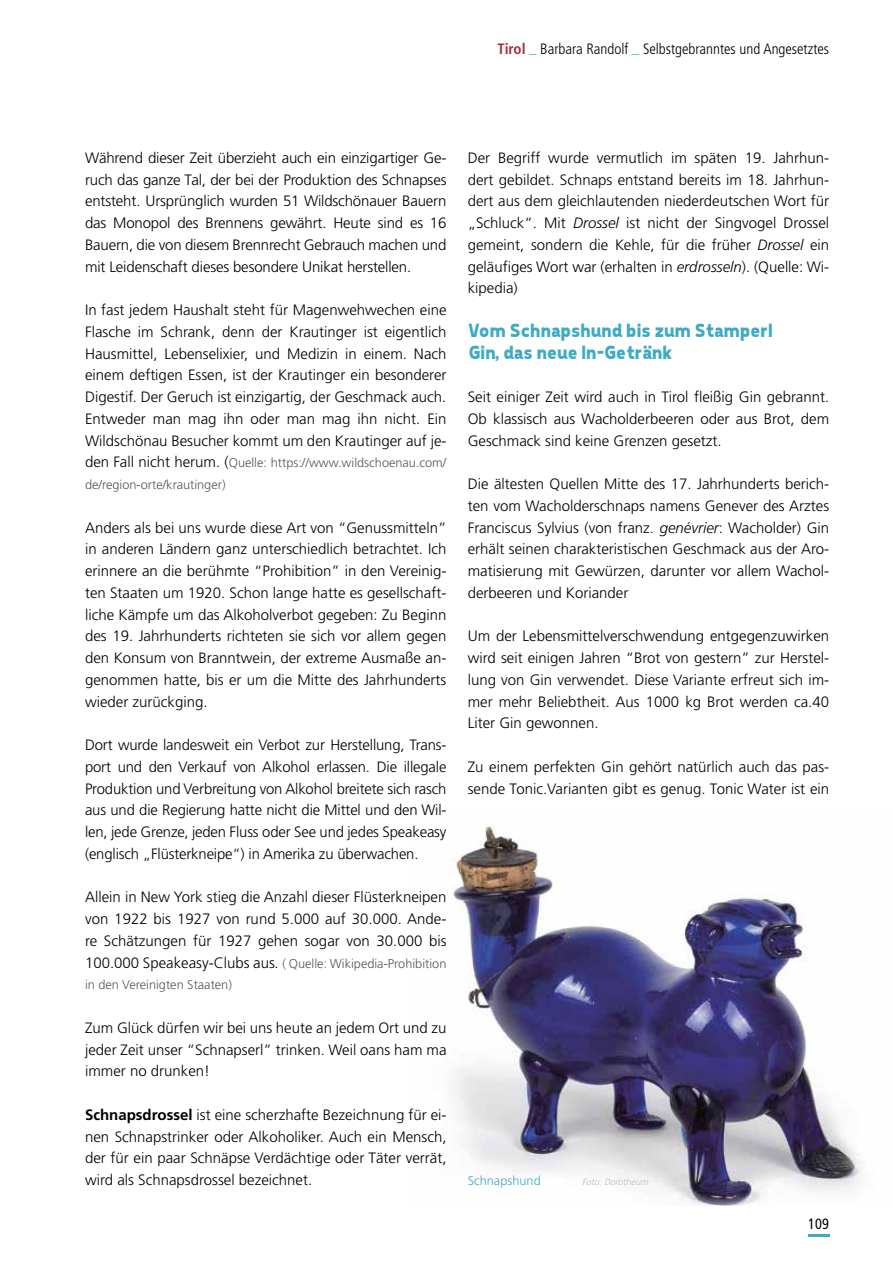
<style>
.page{position:relative;width:893px;height:1263px;background:#fff}
.page>*{position:absolute;margin:0;border:0;box-sizing:border-box;transform-origin:0 0}
.t1{font:700 19.5px/21.8px "Tepeno Sans";color:#3eaac4}
.t2{font:300 15px/21.8px "Frutiger";color:#000;text-align:justify}
.t3{font:300 condensed 15px "Frutiger";color:#000}
.t4{font:condensed 15px "Frutiger";color:#000;scale:.95 1}
.t5{font:300 12.75px/21.8px "Frutiger";color:#575756}
.t6{font:300 12.75px "Frutiger";color:#3eaac4}
.t7{font:italic 300 9px "Frutiger";color:#bcbcbc}
.s1{font-weight:700;color:#a43043}
.s2{font-weight:700;color:#3eaac4}
.s3{font-weight:900;color:#3eaac4}
.s4{font-size:15px;color:#000}
.s5{font-weight:700}
.s6{font-style:italic}
</style>
<div class="page">
<hr style="left:808px;top:1234px;width:21px;height:2px;background:#3eaac4">
<img style="left:452px;top:824px;width:409px;height:381px">
<p class="t3" style="left:497px;top:40px;width:333px"><span class="s1">Tirol</span> <span class="s2">_</span> Barbara Randolf <span class="s3">_</span> Selbstgebranntes und Angesetztes</p>
<p class="t2" style="left:85px;top:147px;width:363px">Während dieser Zeit überzieht auch ein einzigartiger Ge&shy;ruch das ganze Tal, der bei der Produktion des Schnapses entsteht. Ursprünglich wurden 51 Wildschönauer Bauern das Monopol des Brennens gewährt. Heute sind es 16<br>Bauern, die von diesem Brennrecht Gebrauch machen und mit Leidenschaft dieses besondere Unikat herstellen.</p>
<p class="t2" style="left:85px;top:299px;width:363px">In fast jedem Haushalt steht für Magenwehwechen eine Flasche im Schrank, denn der Krautinger ist eigentlich Hausmittel, Lebenselixier, und Medizin in einem. Nach einem deftigen Essen, ist der Krautinger ein besonderer Digestif. Der Geruch ist einzigartig, der Geschmack auch.<br>Entweder man mag ihn oder man mag ihn nicht. Ein Wildschönau Besucher kommt um den Krautinger auf je-</p>
<p class="t5" style="left:85px;top:452px;width:363px"><span class="s4">den Fall nicht herum. (</span>Quelle: https://www.wildschoenau.com/ de/region-orte/krautinger)</p>
<p class="t2" style="left:85px;top:517px;width:363px">Anders als bei uns wurde diese Art von “Genussmitteln” in anderen Ländern ganz unterschiedlich betrachtet. Ich erinnere an die berühmte “Prohibition” in den Vereinig&shy;ten Staaten um 1920. Schon lange hatte es gesellschaft&shy;liche Kämpfe um das Alkoholverbot gegeben: Zu Beginn des 19. Jahrhunderts richteten sie sich vor allem gegen den Konsum von Branntwein, der extreme Ausmaße an&shy;genommen hatte, bis er um die Mitte des Jahrhunderts wieder zurückging.</p>
<p class="t2" style="left:85px;top:734px;width:363px">Dort wurde landesweit ein Verbot zur Herstellung, Trans&shy;port und den Verkauf von Alkohol erlassen. Die illegale Produktion und Verbreitung von Alkohol breitete sich rasch aus und die Regierung hatte nicht die Mittel und den Wil&shy;len, jede Grenze, jeden Fluss oder See und jedes Speakeasy (englisch „Flüsterkneipe“) in Amerika zu überwachen.</p>
<p class="t2" style="left:85px;top:886px;width:363px">Allein in New York stieg die Anzahl dieser Flüsterkneipen von 1922 bis 1927 von rund 5.000 auf 30.000. Ande&shy;re Schätzungen für 1927 gehen sogar von 30.000 bis</p>
<p class="t5" style="left:85px;top:952px;width:363px"><span class="s4">100.000 Speakeasy-Clubs aus.</span> ( Quelle: Wikipedia-Prohibition in den Vereinigten Staaten)</p>
<p class="t2" style="left:85px;top:1017px;width:363px">Zum Glück dürfen wir bei uns heute an jedem Ort und zu jeder Zeit unser “Schnapserl” trinken. Weil oans ham ma immer no drunken!</p>
<p class="t2" style="left:85px;top:1104px;width:363px"><span class="s5">Schnapsdrossel</span> ist eine scherzhafte Bezeichnung für ei&shy;nen Schnapstrinker oder Alkoholiker. Auch ein Mensch, der für ein paar Schnäpse Verdächtige oder Täter verrät, wird als Schnapsdrossel bezeichnet.</p>
<p class="t2" style="left:468px;top:147px;width:363px">Der Begriff wurde vermutlich im späten 19. Jahrhun&shy;dert gebildet. Schnaps entstand bereits im 18. Jahrhun&shy;dert aus dem gleichlautenden niederdeutschen Wort für „Schluck“. Mit <span class="s6">Drossel</span> ist nicht der Singvogel Drossel gemeint, sondern die Kehle, für die früher <span class="s6">Drossel</span> ein geläufiges Wort war (erhalten in <span class="s6">erdrosseln</span>). (Quelle: Wi&shy;kipedia)</p>
<h1 class="t1" style="left:468px;top:319px;width:306px">Vom Schnapshund bis zum Stamperl<br>Gin, das neue In-Getränk</h1>
<p class="t2" style="left:468px;top:386px;width:363px">Seit einiger Zeit wird auch in Tirol fleißig Gin gebrannt.<br>Ob klassisch aus Wacholderbeeren oder aus Brot, dem Geschmack sind keine Grenzen gesetzt.</p>
<p class="t2" style="left:468px;top:473px;width:363px">Die ältesten Quellen Mitte des 17. Jahrhunderts berich&shy;ten vom Wacholderschnaps namens Genever des Arztes Franciscus Sylvius (von franz. <span class="s6">genévrier</span>: Wacholder) Gin erhält seinen charakteristischen Geschmack aus der Aro&shy;matisierung mit Gewürzen, darunter vor allem Wachol&shy;derbeeren und Koriander</p>
<p class="t2" style="left:468px;top:625px;width:363px">Um der Lebensmittelverschwendung entgegenzuwirken wird seit einigen Jahren “Brot von gestern” zur Herstel&shy;lung von Gin verwendet. Diese Variante erfreut sich im&shy;mer mehr Beliebtheit. Aus 1000 kg Brot werden ca.40<br>Liter Gin gewonnen.</p>
<p class="t2" style="left:468px;top:756px;width:363px">Zu einem perfekten Gin gehört natürlich auch das pas&shy;sende Tonic.Varianten gibt es genug. Tonic Water ist ein</p>
<p class="t6" style="left:468px;top:1173px;width:74px">Schnapshund</p>
<p class="t7" style="left:582px;top:1177px;width:70px">Foto:Dorotheum</p>
<p class="t4" style="left:808px;top:1215px;width:23px">109</p>
</div>
